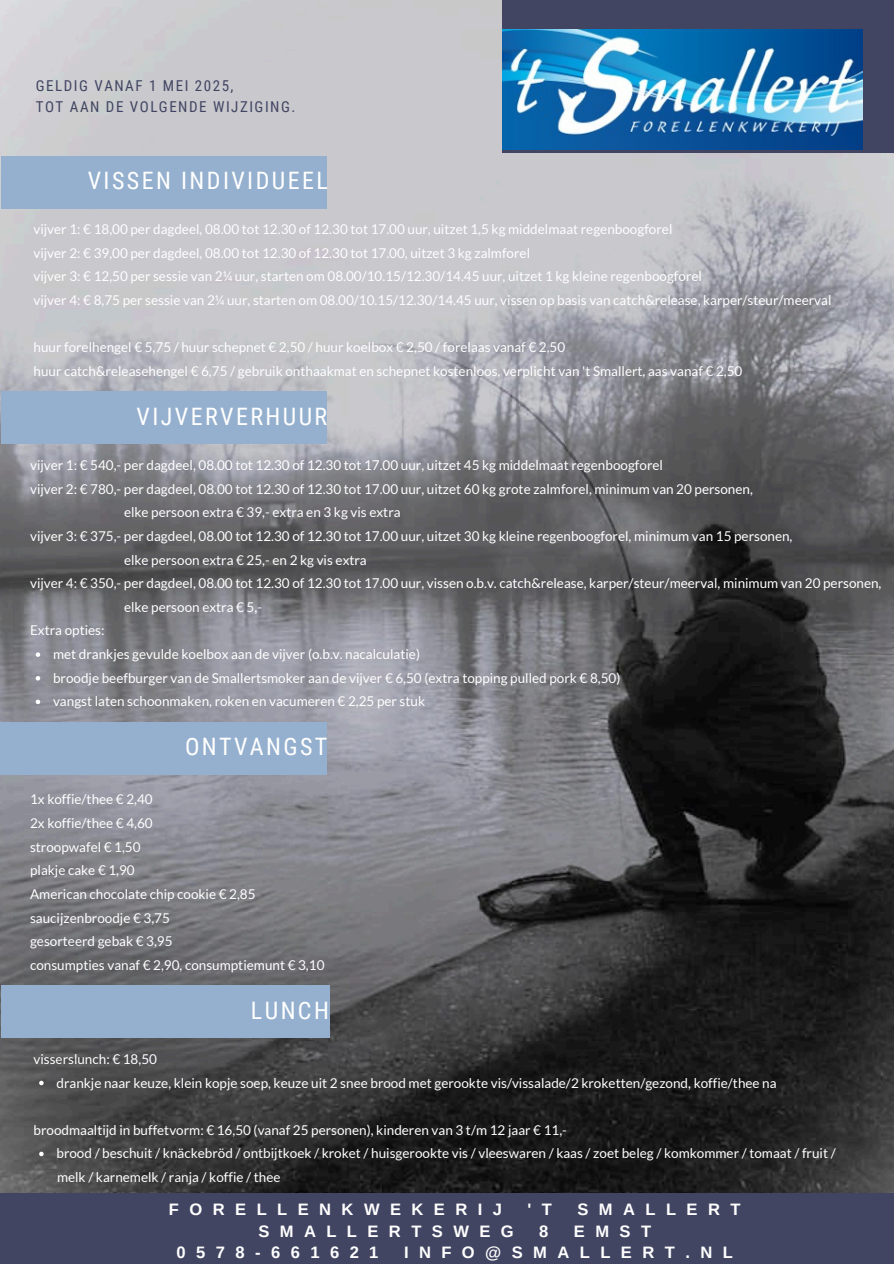
<style>
.page{position:relative;width:894px;height:1264px;background:#fff}
.page>*{position:absolute;margin:0;border:0;box-sizing:border-box;transform-origin:0 0}
.t1{font:24px "Roboto Condensed";letter-spacing:.1em;color:#fff}
.t2{font:700 16.5px "Arimo";letter-spacing:.63em;color:#fff}
.t3{font:15px/20.2px "Roboto Condensed";letter-spacing:.1em;color:#414562}
.t4{font:13.5px "Lato";color:#fffeff}
</style>
<div class="page">
<img style="left:0;top:0;width:893px;height:1193px">
<div style="left:0;top:1193px;width:893px;height:70px;background:#414562"></div>
<div style="left:502px;top:0;width:391px;height:152px;background:#414562"></div>
<div style="left:0;top:721px;width:327px;height:53px;background:#95b0ce"></div>
<div style="left:2px;top:985px;width:328px;height:53px;background:#95b0ce"></div>
<div style="left:2px;top:156px;width:325px;height:52px;background:#95b0ce"></div>
<img style="left:502px;top:29px;width:360px;height:121px">
<div style="left:2px;top:391px;width:325px;height:53px;background:#95b0ce"></div>
<svg style="left:39px;top:1080px;width:5px;height:5px"></svg>
<svg style="left:39px;top:1151px;width:5px;height:5px"></svg>
<svg style="left:36px;top:652px;width:4px;height:5px"></svg>
<svg style="left:36px;top:676px;width:4px;height:4px"></svg>
<svg style="left:36px;top:699px;width:4px;height:5px"></svg>
<h2 class="t3" style="left:36px;top:76px;width:261px">GELDIG VANAF 1 MEI 2025,<br>TOT AAN DE VOLGENDE WIJZIGING.</h2>
<h1 class="t1" style="left:88px;top:167px;width:241px">VISSEN INDIVIDUEEL</h1>
<h1 class="t4" style="left:33px;top:221px;width:640px">vijver 1: € 18,00 per dagdeel, 08.00 tot 12.30 of 12.30 tot 17.00 uur, uitzet 1,5 kg middelmaat regenboogforel</h1>
<p class="t4" style="left:33px;top:244px;width:498px">vijver 2: € 39,00 per dagdeel, 08.00 tot 12.30 of 12.30 tot 17.00, uitzet 3 kg zalmforel</p>
<p class="t4" style="left:33px;top:268px;width:669px">vijver 3: € 12,50 per sessie van 2¼ uur, starten om 08.00/10.15/12.30/14.45 uur, uitzet 1 kg kleine regenboogforel</p>
<p class="t4" style="left:33px;top:292px;width:799px">vijver 4: € 8,75 per sessie van 2¼ uur, starten om 08.00/10.15/12.30/14.45 uur, vissen op basis van catch&amp;release, karper/steur/meerval</p>
<p class="t4" style="left:33px;top:339px;width:533px">huur forelhengel € 5,75 / huur schepnet € 2,50 / huur koelbox € 2,50 / forelaas vanaf € 2,50</p>
<p class="t4" style="left:33px;top:362px;width:710px">huur catch&amp;releasehengel € 6,75 / gebruik onthaakmat en schepnet kostenloos, verplicht van 't Smallert, aas vanaf € 2,50</p>
<p class="t1" style="left:136px;top:403px;width:192px">VIJVERVERHUUR</p>
<p class="t4" style="left:30px;top:456px;width:634px">vijver 1: € 540,- per dagdeel, 08.00 tot 12.30 of 12.30 tot 17.00 uur, uitzet 45 kg middelmaat regenboogforel</p>
<p class="t4" style="left:30px;top:480px;width:724px">vijver 2: € 780,- per dagdeel, 08.00 tot 12.30 of 12.30 tot 17.00 uur, uitzet 60 kg grote zalmforel, minimum van 20 personen,</p>
<p class="t4" style="left:124px;top:504px;width:278px">elke persoon extra € 39,- extra en 3 kg vis extra</p>
<p class="t4" style="left:30px;top:527px;width:763px">vijver 3: € 375,- per dagdeel, 08.00 tot 12.30 of 12.30 tot 17.00 uur, uitzet 30 kg kleine regenboogforel, minimum van 15 personen,</p>
<p class="t4" style="left:124px;top:551px;width:244px">elke persoon extra € 25,- en 2 kg vis extra</p>
<h1 class="t4" style="left:30px;top:575px;width:852px">vijver 4: € 350,- per dagdeel, 08.00 tot 12.30 of 12.30 tot 17.00 uur, vissen o.b.v. catch&amp;release, karper/steur/meerval, minimum van 20 personen,</h1>
<p class="t4" style="left:124px;top:598px;width:139px">elke persoon extra € 5,-</p>
<p class="t4" style="left:30px;top:622px;width:76px">Extra opties:</p>
<p class="t4" style="left:53px;top:645px;width:368px">met drankjes gevulde koelbox aan de vijver (o.b.v. nacalculatie)</p>
<p class="t4" style="left:53px;top:669px;width:568px">broodje beefburger van de Smallertsmoker aan de vijver € 6,50 (extra topping pulled pork € 8,50)</p>
<p class="t4" style="left:53px;top:693px;width:373px">vangst laten schoonmaken, roken en vacumeren € 2,25 per stuk</p>
<p class="t1" style="left:185px;top:733px;width:144px">ONTVANGST</p>
<p class="t4" style="left:30px;top:791px;width:124px">1x koffie/thee € 2,40</p>
<p class="t4" style="left:30px;top:814px;width:124px">2x koffie/thee € 4,60</p>
<p class="t4" style="left:30px;top:838px;width:112px">stroopwafel € 1,50</p>
<p class="t4" style="left:30px;top:862px;width:106px">plakje cake € 1,90</p>
<p class="t4" style="left:30px;top:885px;width:227px">American chocolate chip cookie € 2,85</p>
<p class="t4" style="left:30px;top:909px;width:141px">saucijzenbroodje € 3,75</p>
<p class="t4" style="left:30px;top:932px;width:144px">gesorteerd gebak € 3,95</p>
<p class="t4" style="left:30px;top:956px;width:296px">consumpties vanaf € 2,90, consumptiemunt € 3,10</p>
<p class="t1" style="left:251px;top:996px;width:79px">LUNCH</p>
<p class="t4" style="left:33px;top:1050px;width:125px">visserslunch: € 18,50</p>
<p class="t4" style="left:56px;top:1074px;width:721px">drankje naar keuze, klein kopje soep, keuze uit 2 snee brood met gerookte vis/vissalade/2 kroketten/gezond, koffie/thee na</p>
<h1 class="t4" style="left:33px;top:1121px;width:534px">broodmaaltijd in buffetvorm: € 16,50 (vanaf 25 personen), kinderen van 3 t/m 12 jaar € 11,-</h1>
<p class="t4" style="left:56px;top:1145px;width:780px">brood / beschuit / knäckebröd / ontbijtkoek / kroket / huisgerookte vis / vleeswaren / kaas / zoet beleg / komkommer / tomaat / fruit /</p>
<p class="t4" style="left:57px;top:1168px;width:225px">melk / karnemelk / ranja / koffie / thee</p>
<p class="t2" style="left:169px;top:1200px;width:334px">FORELLENKWEKERIJ</p>
<p class="t2" style="left:527px;top:1200px;width:26px">' T</p>
<p class="t2" style="left:577px;top:1200px;width:164px">SMALLERT</p>
<p class="t2" style="left:258px;top:1221px;width:257px">SMALLERTSWEG</p>
<p class="t2" style="left:539px;top:1221px;width:11px">8</p>
<p class="t2" style="left:573px;top:1221px;width:79px">EMST</p>
<p class="t2" style="left:177px;top:1242px;width:203px">0578-661621</p>
<p class="t2" style="left:404px;top:1242px;width:330px">INFO@SMALLERT.NL</p>
</div>
